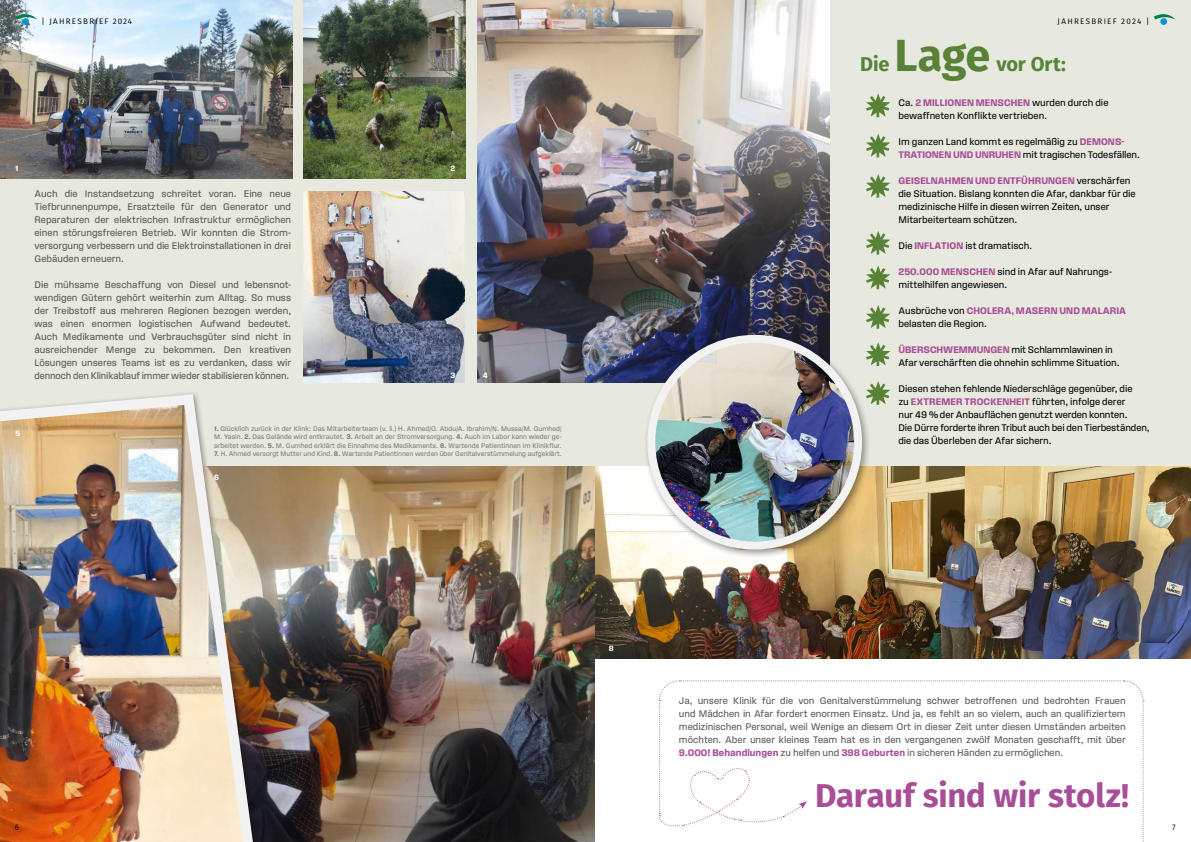
<style>
.page{position:relative;width:1191px;height:842px;background:#e7e9de}
.page>*{position:absolute;margin:0;border:0;box-sizing:border-box;transform-origin:0 0}
.t1{font:700 45px "Fira Sans";color:#588237}
.t2{font:700 33px "Fira Sans";letter-spacing:-.005em;color:#a84d97}
.t3{font:700 20px "Fira Sans";letter-spacing:-.005em;color:#588237}
.t4{font:10px/13px "Field Gothic No.62";letter-spacing:-.01em;color:#575756;text-align:justify}
.t5{font:10px/13px "Field Gothic No.62";letter-spacing:-.005em;color:#000}
.t6{font:10px "Field Gothic No.64 Demi";letter-spacing:.01em;color:#a84d97}
.t7{font:8px "Fira Sans";letter-spacing:.16em;color:#000}
.t8{font:8px "Field Gothic No.64 Demi";color:#fff}
.t9{font:7px/8.4px "Field Gothic No.62";color:#878787;text-align:justify}
.s1{font-family:"Field Gothic No.64 Demi"}
.s2{font-family:"Field Gothic No.62";color:#000}
.s3{font-family:"Field Gothic No.64 Demi";color:#a84d97}
</style>
<div class="page">
<img style="left:262px;top:466px;width:333px;height:376px">
<img style="left:0;top:393px;width:261px;height:449px">
<img style="left:303px;top:0;width:162px;height:179px">
<img style="left:0;top:0;width:292px;height:179px">
<div style="left:595px;top:466px;width:596px;height:376px;background:#fff"></div>
<svg style="left:1154px;top:14px;width:21px;height:6px"></svg>
<div style="left:1160px;top:18px;width:7px;height:7px;background:#0095db;border-radius:50%"></div>
<svg style="left:16px;top:14px;width:22px;height:6px"></svg>
<div style="left:22px;top:18px;width:7px;height:7px;background:#0095db;border-radius:50%"></div>
<img style="left:303px;top:191px;width:162px;height:191px">
<img style="left:477px;top:0;width:352px;height:382px">
<svg style="left:866px;top:93px;width:25px;height:24px"></svg>
<svg style="left:866px;top:134px;width:25px;height:23px"></svg>
<svg style="left:866px;top:174px;width:25px;height:24px"></svg>
<svg style="left:866px;top:231px;width:25px;height:23px"></svg>
<svg style="left:866px;top:265px;width:25px;height:24px"></svg>
<svg style="left:866px;top:305px;width:25px;height:24px"></svg>
<svg style="left:871px;top:342px;width:20px;height:24px"></svg>
<svg style="left:871px;top:381px;width:19px;height:24px"></svg>
<img style="left:595px;top:466px;width:596px;height:192px">
<svg style="left:659px;top:680px;width:485px;height:162px"></svg>
<div style="left:643px;top:331px;width:228px;height:228px;background:#000;opacity:.4"></div>
<img style="left:651px;top:339px;width:207px;height:203px">
<div style="left:647px;top:335px;width:215px;height:214px;border:8px solid #f2f2f2;border-radius:50%"></div>
<p class="t7" style="left:42px;top:15px;width:92px">| JAHRESBRIEF 2024</p>
<p class="t7" style="left:1057px;top:15px;width:93px">JAHRESBRIEF 2024 |</p>
<p class="t8" style="left:16px;top:164px;width:4px">1</p>
<p class="t8" style="left:450px;top:164px;width:6px">2</p>
<p class="t4" style="left:34px;top:187px;width:258px">Auch die Instandsetzung schreitet voran. Eine neue Tiefbrunnenpumpe, Ersatzteile für den Generator und Reparaturen der elektrischen Infrastruktur ermöglichen einen störungsfreieren Betrieb. Wir konnten die Strom&shy;versorgung verbessern und die Elektroinstallationen in drei Gebäuden erneuern.</p>
<p class="t4" style="left:34px;top:278px;width:258px">Die mühsame Beschaffung von Diesel und lebensnot&shy;wendigen Gütern gehört weiterhin zum Alltag. So muss der Treibstoff aus mehreren Regionen bezogen werden, was einen enormen logistischen Aufwand bedeutet.<br>Auch Medikamente und Verbrauchsgüter sind nicht in ausreichender Menge zu bekommen. Den kreativen Lösungen unseres Teams ist es zu verdanken, dass wir dennoch den Klinikablauf immer wieder stabilisieren können.</p>
<p class="t8" style="left:450px;top:371px;width:6px">3</p>
<p class="t8" style="left:483px;top:371px;width:7px">4</p>
<p class="t8" style="left:16px;top:429px;width:6px">5</p>
<p class="t9" style="left:214px;top:424px;width:349px"><span class="s1">1.</span> Glücklich zurück in der Klink: Das Mitarbeiterteam (v. li.) H. Ahmed/O. Abdu/A. Ibrahim/N. Mussa/M. Gumhed/ M. Yasin. <span class="s1">2.</span> Das Gelände wird entkrautet. <span class="s1">3.</span> Arbeit an der Stromversorgung. <span class="s1">4.</span> Auch im Labor kann wieder ge&shy;arbeitet werden. <span class="s1">5.</span> M. Gumhed erklärt die Einnahme des Medikaments. <span class="s1">6.</span> Wartende Patientinnen im Klinikflur.</p>
<p class="t9" style="left:214px;top:449px;width:349px"><span class="s1">7.</span> H. Ahmed versorgt Mutter und Kind. <span class="s1">8.</span> Wartende Patientinnen werden über Genitalverstümmelung aufgeklärt.</p>
<p class="t8" style="left:214px;top:473px;width:6px">6</p>
<p class="t8" style="left:708px;top:519px;width:6px">7</p>
<h3 class="t3" style="left:860px;top:47px;width:31px">Die</h3>
<h1 class="t1" style="left:894px;top:17px;width:97px">Lage</h1>
<h3 class="t3" style="left:996px;top:47px;width:71px">vor Ort:</h3>
<p class="t6" style="left:898px;top:98px;width:211px"><span class="s2">Ca.</span> 2 MILLIONEN MENSCHEN <span class="s2">wurden durch die</span></p>
<p class="t5" style="left:898px;top:109px;width:150px">bewaffneten Konflikte vertrieben.</p>
<p class="t5" style="left:898px;top:135px;width:243px">Im ganzen Land kommt es regelmäßig zu <span class="s3">DEMONS-<br>TRATIONEN UND UNRUHEN</span> mit tragischen Todesfällen.</p>
<p class="t6" style="left:898px;top:176px;width:233px">GEISELNAHMEN UND ENTFÜHRUNGEN <span class="s2">verschärfen</span></p>
<p class="t5" style="left:898px;top:187px;width:239px">die Situation. Bislang konnten die Afar, dankbar für die medizinische Hilfe in diesen wirren Zeiten, unser<br>Mitarbeiterteam schützen.</p>
<p class="t5" style="left:898px;top:239px;width:135px">Die <span class="s3">INFLATION</span> ist dramatisch.</p>
<p class="t5" style="left:898px;top:265px;width:215px"><span class="s3">250.000 MENSCHEN</span> sind in Afar auf Nahrungs&shy;mittelhilfen angewiesen.</p>
<p class="t6" style="left:898px;top:306px;width:229px"><span class="s2">Ausbrüche von</span> CHOLERA, MASERN UND MALARIA</p>
<p class="t5" style="left:898px;top:317px;width:90px">belasten die Region.</p>
<p class="t5" style="left:898px;top:343px;width:222px"><span class="s3">ÜBERSCHWEMMUNGEN</span> mit Schlammlawinen in<br>Afar verschärften die ohnehin schlimme Situation.</p>
<p class="t5" style="left:898px;top:382px;width:253px">Diesen stehen fehlende Niederschläge gegenüber, die<br>zu <span class="s3">EXTREMER TROCKENHEIT</span> führten, infolge derer<br>nur 49 % der Anbauflächen genutzt werden konnten.<br>Die Dürre forderte ihren Tribut auch bei den Tierbeständen, die das Überleben der Afar sichern.</p>
<p class="t7" style="left:15px;top:821px;width:6px">6</p>
<p class="t8" style="left:609px;top:644px;width:6px">8</p>
<p class="t4" style="left:679px;top:694px;width:448px">Ja, unsere Klinik für die von Genitalverstümmelung schwer betroffenen und bedrohten Frauen und Mädchen in Afar fordert enormen Einsatz. Und ja, es fehlt an so vielem, auch an qualifiziertem medizinischen Personal, weil Wenige an diesem Ort in dieser Zeit unter diesen Umständen arbeiten möchten. Aber unser kleines Team hat es in den vergangenen zwölf Monaten geschafft, mit über <span class="s3">9.000! Behandlungen</span> zu helfen und <span class="s3">398 Geburten</span> in sicheren Händen zu ermöglichen.</p>
<h2 class="t2" style="left:815px;top:768px;width:315px">Darauf sind wir stolz!</h2>
<p class="t7" style="left:1172px;top:821px;width:5px">7</p>
</div>
